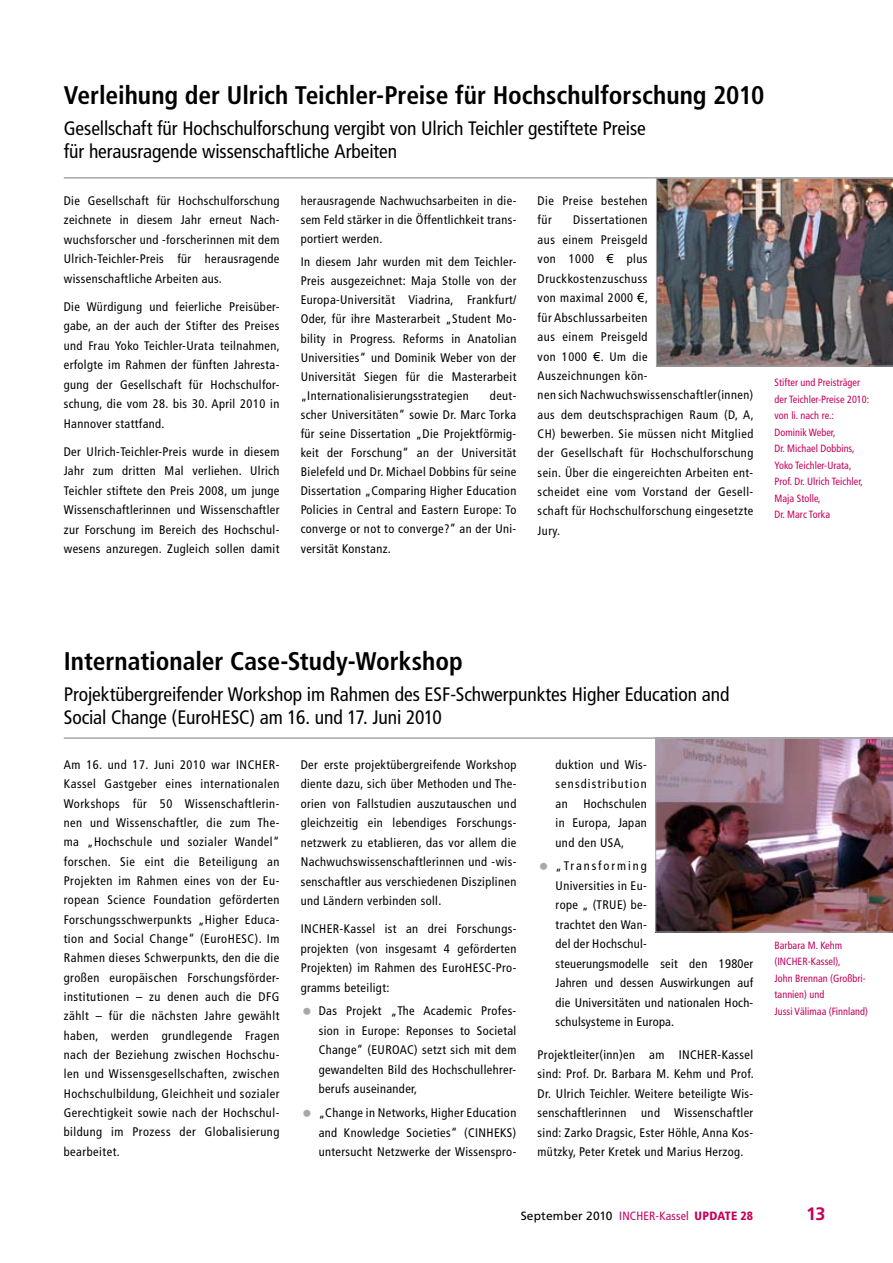
<style>
.page{position:relative;width:893px;height:1263px;background:#fff}
.page>*{position:absolute;margin:0;border:0;box-sizing:border-box;transform-origin:0 0}
.t1{font:700 condensed 25.5px "Frutiger";color:#000}
.t2{font:condensed 19.5px/22.5px "Frutiger";letter-spacing:-.005em;color:#000}
.t3{font:700 18px "Frutiger";color:#c5005a}
.t4{font:condensed 12.45px/19.5px "Frutiger";letter-spacing:.03em;color:#000;text-align:justify}
.t5{font:condensed 12.3px/19.4px "Frutiger";letter-spacing:.04em;color:#000}
.t6{font:12px "Frutiger";letter-spacing:.015em;color:#000}
.t7{font:condensed 10.5px/16.5px "Frutiger";letter-spacing:.005em;color:#c5005a}
.s1{font-family:"Arial";font-stretch:normal}
.s2{font-size:12.3px}
.s3{font-stretch:condensed;color:#c5005a}
.s4{font-weight:900;font-stretch:condensed;color:#c5005a}
</style>
<div class="page">
<img style="left:656px;top:179px;width:237px;height:187px">
<img style="left:655px;top:739px;width:238px;height:193px">
<hr style="left:64px;top:177px;width:829px;height:2px;background:#a7a8aa">
<hr style="left:64px;top:737px;width:829px;height:2px;background:#a7a8aa">
<h1 class="t1" style="left:64px;top:80px;width:702px">Verleihung der Ulrich Teichler-Preise für Hochschulforschung 2010</h1>
<h2 class="t2" style="left:64px;top:117px;width:584px">Gesellschaft für Hochschulforschung vergibt von Ulrich Teichler gestiftete Preise für herausragende wissenschaftliche Arbeiten</h2>
<p class="t4" style="left:64px;top:191px;width:217px">Die Gesellschaft für Hochschulforschung zeichnete in diesem Jahr erneut Nach&shy;wuchsforscher und -forscherinnen mit dem Ulrich-Teichler-Preis für herausragende wissenschaftliche Arbeiten aus.</p>
<p class="t4" style="left:64px;top:297px;width:218px">Die Würdigung und feierliche Preisüber&shy;gabe, an der auch der Stifter des Preises und Frau Yoko Teichler-Urata teilnahmen, erfolgte im Rahmen der fünften Jahresta&shy;gung der Gesellschaft für Hochschulfor&shy;schung, die vom 28. bis 30. April 2010 in Hannover stattfand.</p>
<p class="t4" style="left:64px;top:442px;width:217px">Der Ulrich-Teichler-Preis wurde in diesem Jahr zum dritten Mal verliehen. Ulrich Teichler stiftete den Preis 2008, um junge Wissenschaftlerinnen und Wissenschaftler zur Forschung im Bereich des Hochschul&shy;wesens anzuregen. Zugleich sollen damit</p>
<p class="t4" style="left:301px;top:191px;width:217px;line-height:19px">herausragende Nachwuchsarbeiten in die&shy;sem Feld stärker in die Öffentlichkeit trans&shy;portiert werden.</p>
<p class="t4" style="left:301px;top:253px;width:217px;line-height:19px">In diesem Jahr wurden mit dem Teichler-Preis ausgezeichnet: Maja Stolle von der Europa-Universität Viadrina, Frankfurt/ Oder, für ihre Masterarbeit „Student Mo&shy;bility in Progress. Reforms in Anatolian Universities“ und Dominik Weber von der Universität Siegen für die Masterarbeit „Internationalisierungsstrategien</p>
<p class="t4" style="left:538px;top:191px;width:111px">Die Preise bestehen für</p>
<p class="t4" style="left:538px;top:210px;width:112px;text-indent:36px">Dissertationen aus einem Preisgeld von 1000 <span class="s1">€</span> plus Druckkostenzuschuss von maximal 2000 <span class="s1">€</span>, für Abschlussarbeiten aus einem Preis<span class="s2">geld</span></p>
<p class="t5" style="left:538px;top:347px;width:218px">von 1000 <span class="s1">€</span>. Um die<br>Auszeichnungen kön-<br>nen sich Nachwuchswissenschaftler(innen) aus dem deutschsprachigen Raum (D, A, CH) bewerben. Sie müssen nicht Mitglied der Gesellschaft für Hochschulforschung sein. Über die eingereichten Arbeiten ent&shy;scheidet eine vom Vorstand der Gesell&shy;schaft für Hochschulforschung eingesetzte Jury.</p>
<p class="t4" style="left:301px;top:386px;width:217px;line-height:19px;text-indent:189px">deut&shy;scher Universitäten“ sowie Dr. Marc Torka für seine Dissertation „Die Projektförmig&shy;keit der Forschung“ an der Universität Bielefeld und Dr. Michael Dobbins für seine Dissertation „Comparing Higher Education Policies in Central and Eastern Europe: To converge or not to converge?” an der Uni&shy;versität Konstanz.</p>
<p class="t7" style="left:774px;top:374px;width:96px">Stifter und Preisträger der Teichler-Preise 2010: von li. nach re.:<br>Dominik Weber,<br>Dr. Michael Dobbins,<br>Yoko Teichler-Urata,<br>Prof. Dr. Ulrich Teichler,<br>Maja Stolle,<br>Dr. Marc Torka</p>
<h1 class="t1" style="left:64px;top:646px;width:401px">Internationaler Case-Study-Workshop</h1>
<h2 class="t2" style="left:64px;top:683px;width:667px">Projektübergreifender Workshop im Rahmen des ESF-Schwerpunktes Higher Education and<br>Social Change (EuroHESC) am 16. und 17. Juni 2010</h2>
<p class="t4" style="left:64px;top:755px;width:217px">Am 16. und 17. Juni 2010 war INCHER-Kassel Gastgeber eines internationalen Workshops für 50 Wissenschaftlerin&shy;nen und Wissenschaftler, die zum The&shy;ma „Hochschule und sozialer Wandel“ forschen. Sie eint die Beteiligung an Projekten im Rahmen eines von der Eu&shy;ropean Science Foundation geförderten Forschungsschwerpunkts „Higher Educa&shy;tion and Social Change“ (EuroHESC). Im Rahmen dieses Schwerpunkts, den die die großen europäischen Forschungsförder&shy;institutionen – zu denen auch die DFG zählt – für die nächsten Jahre gewählt haben, werden grundlegende Fragen nach der Beziehung zwischen Hochschu&shy;len und Wissensgesellschaften, zwischen Hochschulbildung, Gleichheit und sozialer Gerechtigkeit sowie nach der Hochschul&shy;bildung im Prozess der Globalisierung bearbeitet.</p>
<p class="t4" style="left:301px;top:755px;width:217px">Der erste projektübergreifende Workshop diente dazu, sich über Methoden und The&shy;orien von Fallstudien auszutauschen und gleichzeitig ein lebendiges Forschungs&shy;netzwerk zu etablieren, das vor allem die Nachwuchswissenschaftlerinnen und -wis&shy;senschaftler aus verschiedenen Disziplinen und Ländern verbinden soll.</p>
<p class="t4" style="left:556px;top:754px;width:93px">duktion und Wis&shy;sensdistribution an</p>
<p class="t4" style="left:556px;top:793px;width:93px;text-indent:28px">Hochschulen in Europa, Japan und den USA,</p>
<p class="t4" style="left:556px;top:856px;width:199px;text-align:left">„Transforming<br>Universities in Eu-<br>rope „ (TRUE) be-<br>trachtet den Wan-<br>del der Hochschul-<br>steuerungsmodelle seit den 1980er<br>Jahren und dessen Auswirkungen auf die Universitäten und nationalen Hoch&shy;schulsysteme in Europa.</p>
<p class="t4" style="left:538px;top:1044px;width:218px">Projektleiter(inn)en am INCHER-Kassel sind: Prof. Dr. Barbara M. Kehm und Prof.<br>Dr. Ulrich Teichler. Weitere beteiligte Wis&shy;senschaftlerinnen und Wissenschaftler sind: Zarko Dragsic, Ester Höhle, Anna Kos&shy;mützky, Peter Kretek und Marius Herzog.</p>
<p class="t4" style="left:301px;top:919px;width:217px">INCHER-Kassel ist an drei Forschungs&shy;projekten (von insgesamt 4 geförderten Projekten) im Rahmen des EuroHESC-Pro&shy;gramms beteiligt:</p>
<p class="t4" style="left:319px;top:1001px;width:199px">Das Projekt „The Academic Profes&shy;sion in Europe: Reponses to Societal Change“ (EUROAC) setzt sich mit dem gewandelten Bild des Hochschullehrer&shy;berufs auseinander,</p>
<p class="t4" style="left:319px;top:1103px;width:199px">„Change in Networks, Higher Education and Knowledge Societies“ (CINHEKS) untersucht Netzwerke der Wissenspro-</p>
<p class="t7" style="left:774px;top:937px;width:95px">Barbara M. Kehm (INCHER-Kassel),<br>John Brennan (Großbri&shy;tannien) und<br>Jussi Välimaa (Finnland)</p>
<p class="t6" style="left:521px;top:1209px;width:234px">September 2010 <span class="s3">INCHER-Kassel</span> <span class="s4">UPDATE 28</span></p>
<h3 class="t3" style="left:806px;top:1203px;width:21px">13</h3>
</div>
